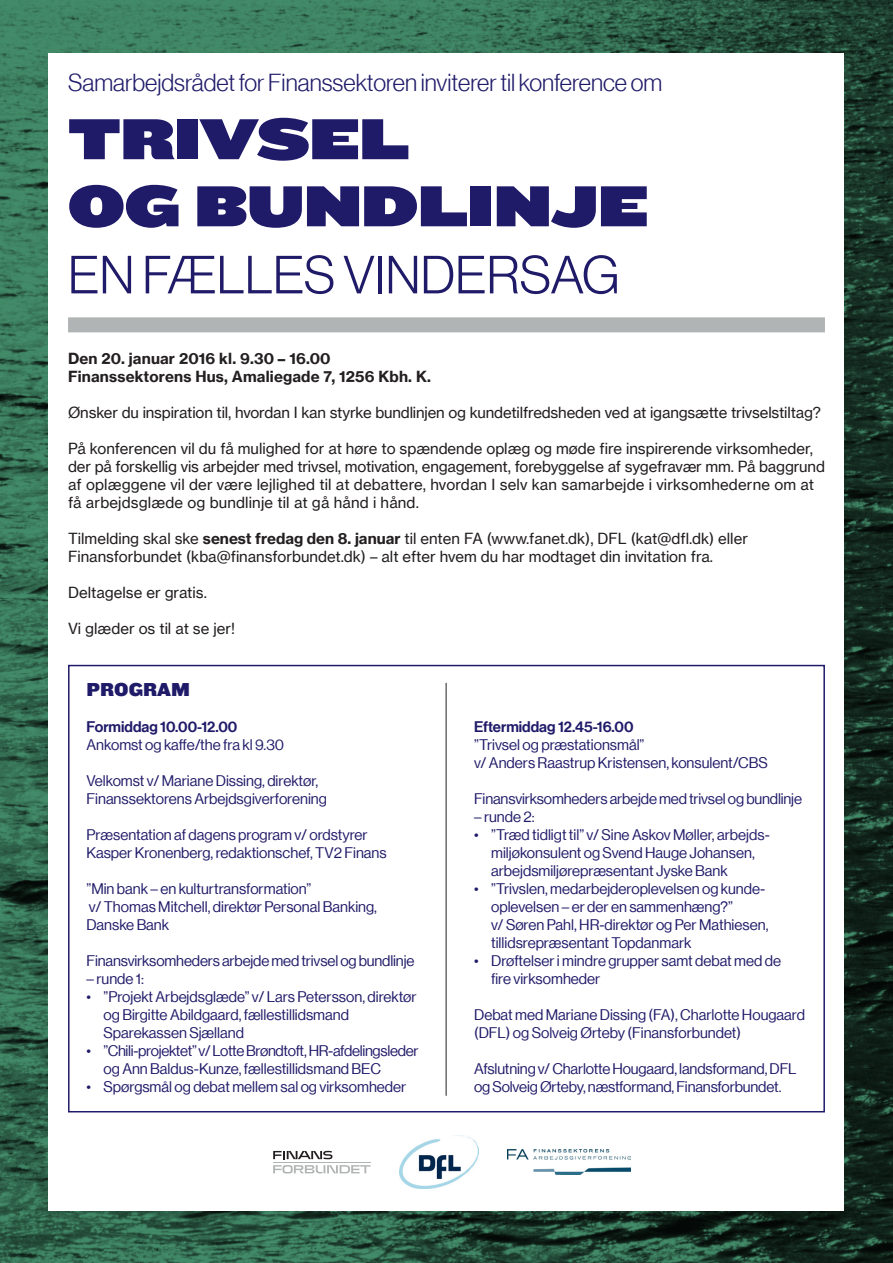
<style>
.page{position:relative;width:893px;height:1263px;background:#fff}
.page>*{position:absolute;margin:0;border:0;box-sizing:border-box;transform-origin:0 0}
.Mellem_2_copy{font:60px "Knockout 94 Ultmt Sumo";color:#201b69}
.t1{font:52.5px "N Haas Grotesk DS Pro 45 Lt";color:#201b69}
.t2{font:24px "N Haas Grotesk DS Pro 45 Lt";color:#201b69}
.Forside_henvisning_R{font:19.5px "Knockout 72 Full Cruiserwt";color:#201b69}
.Brød_serif{font:15px/18px "N Haas Grotesk DS Pro 55 Rg";color:#201b69}
.Bread{font:15px/18px "N Haas Grotesk TX Pro 55 Rg";color:#231f20}
.Brød_serif-2{font:15px/18px "N Haas Grotesk DS Pro 55 Rg";letter-spacing:-.02em;color:#201b69}
.Bread-2{font:15px "N Haas Grotesk TX Pro 75 Bd";letter-spacing:.01em;color:#231f20}
.Brød_serif-3{font:15px "N Haas Grotesk DS Pro 65 Md";color:#201b69}
.s1{font-family:"N Haas Grotesk TX Pro 75 Bd"}
</style>
<div class="page">
<img style="left:0;top:0;width:893px;height:1263px">
<div style="left:49px;top:53px;width:795px;height:1157px;background:#fff"></div>
<div style="left:68px;top:665px;width:757px;height:447px;border:2px solid #201b69"></div>
<hr style="left:273px;top:1162px;width:98px;height:1px;background:#b1b4b4">
<svg style="left:273px;top:1151px;width:59px;height:8px"></svg>
<svg style="left:273px;top:1165px;width:98px;height:8px"></svg>
<img style="left:399px;top:1136px;width:80px;height:52px">
<img style="left:508px;top:1149px;width:122px;height:26px">
<hr style="left:446px;top:683px;width:1px;height:413px;background:#231f20">
<div style="left:68px;top:317px;width:757px;height:15px;background:#b1b4b4"></div>
<p class="t2" style="left:68px;top:69px;width:596px">Samarbejdsrådet for Finanssektoren inviterer til konference om</p>
<p class="Mellem_2_copy" style="left:68px;top:94px;width:343px">TRIVSEL</p>
<p class="Mellem_2_copy" style="left:68px;top:161px;width:582px">OG BUNDLINJE</p>
<p class="t1" style="left:68px;top:245px;width:553px">EN FÆLLES VINDERSAG</p>
<p class="Bread-2" style="left:68px;top:349px;width:264px">Den 20. januar 2016 kl. 9.30 – 16.00</p>
<p class="Bread-2" style="left:68px;top:367px;width:365px">Finanssektorens Hus, Amaliegade 7, 1256 Kbh. K.</p>
<p class="Bread" style="left:68px;top:403px;width:754px">Ønsker du inspiration til, hvordan I kan styrke bundlinjen og kundetilfredsheden ved at igangsætte trivselstiltag?</p>
<p class="Bread" style="left:68px;top:439px;width:758px">På konferencen vil du få mulighed for at høre to spændende oplæg og møde fire inspirerende virksomheder, der på forskellig vis arbejder med trivsel, motivation, engagement, forebyggelse af sygefravær mm. På baggrund af oplæggene vil der være lejlighed til at debattere, hvordan I selv kan samarbejde i virksomhederne om at få arbejdsglæde og bundlinje til at gå hånd i hånd.</p>
<p class="Bread" style="left:68px;top:529px;width:681px">Tilmelding skal ske <span class="s1">senest fredag den 8. januar</span> til enten FA (www.fanet.dk), DFL (kat@dfl.dk) eller</p>
<p class="Bread" style="left:68px;top:547px;width:646px">Finansforbundet (kba@finansforbundet.dk) – alt efter hvem du har modtaget din invitation fra.</p>
<p class="Bread" style="left:68px;top:583px;width:140px">Deltagelse er gratis.</p>
<p class="Bread" style="left:68px;top:619px;width:169px">Vi glæder os til at se jer!</p>
<p class="Forside_henvisning_R" style="left:87px;top:676px;width:105px">PROGRAM</p>
<p class="Brød_serif-3" style="left:87px;top:718px;width:152px">Formiddag 10.00-12.00</p>
<p class="Brød_serif" style="left:87px;top:736px;width:199px">Ankomst og kaffe/the fra kl 9.30</p>
<p class="Brød_serif" style="left:87px;top:772px;width:233px">Velkomst v/ Mariane Dissing, direktør,</p>
<p class="Brød_serif" style="left:87px;top:790px;width:242px">Finanssektorens Arbejdsgiverforening</p>
<p class="Brød_serif" style="left:87px;top:826px;width:283px">Præsentation af dagens program v/ ordstyrer</p>
<p class="Brød_serif" style="left:87px;top:844px;width:302px">Kasper Kronenberg, redaktionschef, TV2 Finans</p>
<p class="Brød_serif" style="left:87px;top:880px;width:226px">”Min bank – en kulturtransformation”</p>
<p class="Brød_serif" style="left:89px;top:898px;width:290px">v/ Thomas Mitchell, direktør Personal Banking,</p>
<p class="Brød_serif" style="left:87px;top:916px;width:84px">Danske Bank</p>
<p class="Brød_serif" style="left:87px;top:952px;width:329px">Finansvirksomheders arbejde med trivsel og bundlinje</p>
<p class="Brød_serif" style="left:87px;top:970px;width:59px">– runde 1:</p>
<p class="Brød_serif" style="left:104px;top:988px;width:315px;text-indent:-17px">• ”Projekt Arbejdsglæde” v/ Lars Petersson, direktør og Birgitte Abildgaard, fællestillidsmand<br>Sparekassen Sjælland</p>
<p class="Brød_serif-2" style="left:104px;top:1042px;width:316px;text-indent:-17px">• ”Chili-projektet” v/ Lotte Brøndtoft, HR-afdelingsleder og Ann Baldus-Kunze, fællestillidsmand BEC</p>
<p class="Brød_serif" style="left:87px;top:1078px;width:321px">• Spørgsmål og debat mellem sal og virksomheder</p>
<p class="Brød_serif-3" style="left:474px;top:718px;width:161px">Eftermiddag 12.45-16.00</p>
<p class="Brød_serif" style="left:474px;top:736px;width:172px">”Trivsel og præstationsmål”</p>
<p class="Brød_serif" style="left:474px;top:754px;width:295px">v/ Anders Raastrup Kristensen, konsulent/CBS</p>
<p class="Brød_serif" style="left:474px;top:790px;width:329px">Finansvirksomheders arbejde med trivsel og bundlinje</p>
<p class="Brød_serif" style="left:474px;top:808px;width:62px">– runde 2:</p>
<p class="Brød_serif" style="left:491px;top:826px;width:280px;text-indent:-17px">• ”Træd tidligt til” v/ Sine Askov Møller, arbejds&shy;miljøkonsulent og Svend Hauge Johansen, arbejdsmiljørepræsentant Jyske Bank</p>
<p class="Brød_serif" style="left:491px;top:880px;width:279px;text-indent:-17px">• ”Trivslen, medarbejderoplevelsen og kunde&shy;oplevelsen – er der en sammenhæng?”<br>v/ Søren Pahl, HR-direktør og Per Mathiesen, tillidsrepræsentant Topdanmark</p>
<p class="Brød_serif" style="left:491px;top:952px;width:291px;text-indent:-17px">• Drøftelser i mindre grupper samt debat med de fire virksomheder</p>
<p class="Brød_serif" style="left:474px;top:1006px;width:332px">Debat med Mariane Dissing (FA), Charlotte Hougaard (DFL) og Solveig Ørteby (Finansforbundet)</p>
<p class="Brød_serif" style="left:474px;top:1060px;width:324px">Afslutning v/ Charlotte Hougaard, landsformand, DFL og Solveig Ørteby, næstformand, Finansforbundet.</p>
</div>
